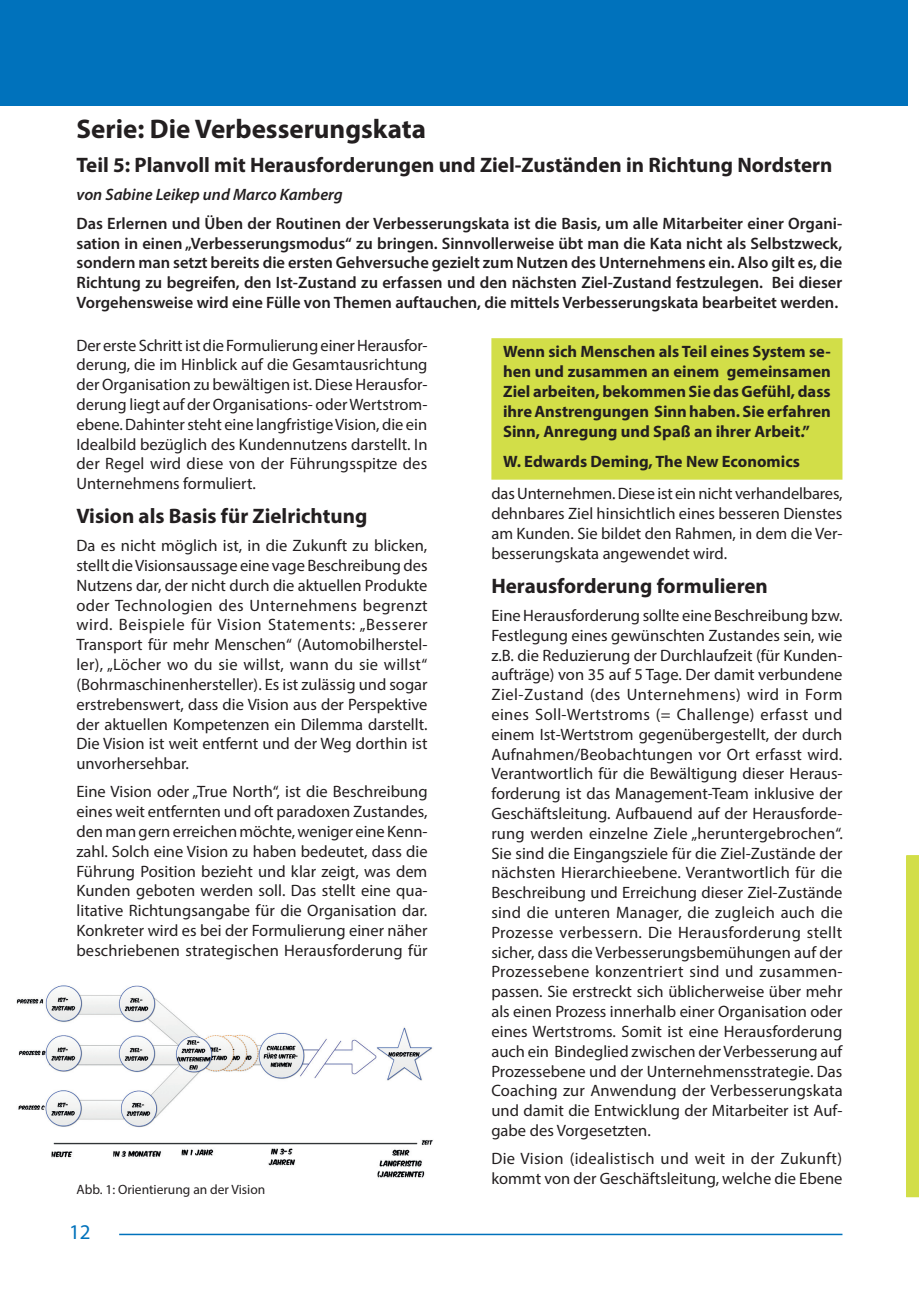
<style>
.page{position:relative;width:919px;height:1289px;background:#fff}
.page>*{position:absolute;margin:0;border:0;box-sizing:border-box;transform-origin:0 0}
.t1{font:700 27px "Myriad Pro";color:#231f20}
.t2{font:700 21px "Myriad Pro";color:#231f20}
.t3{font:21px "Myriad Pro";color:#0072bc}
.t4{font:16.5px/19.8px "Myriad Pro";color:#231f20;text-align:justify}
.t5{font:600 16.5px/19.8px "Myriad Pro";color:#231f20;text-align:justify}
.t6{font:700 16.5px/19.8px "Myriad Pro";color:#231f20;text-align:justify}
.t7{font:italic 600 16.5px "Myriad Pro";color:#231f20}
.t8{font:13.5px "Myriad Pro";color:#231f20}
</style>
<div class="page">
<hr style="left:119px;top:1233px;width:723px;height:2px;background:#0072bc">
<div style="left:906px;top:855px;width:12px;height:342px;background:#d2de48"></div>
<div style="left:0;top:0;width:907px;height:105px;background:#0072bc"></div>
<div style="left:491px;top:338px;width:351px;height:141px;background:#d2de48;border:2px solid #d2de48"></div>
<img style="left:16px;top:985px;width:417px;height:193px">
<p class="t1" style="left:76px;top:112px;width:351px">Serie: Die Verbesserungskata</p>
<p class="t2" style="left:76px;top:151px;width:757px">Teil 5: Planvoll mit Herausforderungen und Ziel-Zuständen in Richtung Nordstern</p>
<p class="t7" style="left:76px;top:184px;width:268px">von Sabine Leikep und Marco Kamberg</p>
<p class="t5" style="left:76px;top:213px;width:767px">Das Erlernen und Üben der Routinen der Verbesserungskata ist die Basis, um alle Mitarbeiter einer Organi&shy;sation in einen „Verbesserungsmodus“ zu bringen. Sinnvollerweise übt man die Kata nicht als Selbstzweck, sondern man setzt bereits die ersten Gehversuche gezielt zum Nutzen des Unternehmens ein. Also gilt es, die Richtung zu begreifen, den Ist-Zustand zu erfassen und den nächsten Ziel-Zustand festzulegen. Bei dieser Vorgehensweise wird eine Fülle von Themen auftauchen, die mittels Verbesserungskata bearbeitet werden.</p>
<p class="t4" style="left:76px;top:335px;width:352px">Der erste Schritt ist die Formulierung einer Herausfor&shy;derung, die im Hinblick auf die Gesamtausrichtung der Organisation zu bewältigen ist. Diese Herausfor&shy;derung liegt auf der Organisations- oder Wertstrom&shy;ebene. Dahinter steht eine langfristige Vision, die ein Idealbild bezüglich des Kundennutzens darstellt. In der Regel wird diese von der Führungsspitze des Unternehmens formuliert.</p>
<p class="t2" style="left:76px;top:502px;width:292px">Vision als Basis für Zielrichtung</p>
<p class="t4" style="left:76px;top:535px;width:352px">Da es nicht möglich ist, in die Zukunft zu blicken, stellt die Visionsaussage eine vage Beschreibung des Nutzens dar, der nicht durch die aktuellen Produkte oder Technologien des Unternehmens begrenzt wird. Beispiele für Vision Statements: „Besserer Transport für mehr Menschen“ (Automobilherstel&shy;ler), „Löcher wo du sie willst, wann du sie willst“ (Bohrmaschinenhersteller). Es ist zulässig und sogar erstrebenswert, dass die Vision aus der Perspektive der aktuellen Kompetenzen ein Dilemma darstellt.<br>Die Vision ist weit entfernt und der Weg dorthin ist unvorhersehbar.</p>
<p class="t4" style="left:76px;top:781px;width:352px">Eine Vision oder „True North“, ist die Beschreibung eines weit entfernten und oft paradoxen Zustandes, den man gern erreichen möchte, weniger eine Kenn&shy;zahl. Solch eine Vision zu haben bedeutet, dass die Führung Position bezieht und klar zeigt, was dem Kunden geboten werden soll. Das stellt eine qua&shy;litative Richtungsangabe für die Organisation dar.<br>Konkreter wird es bei der Formulierung einer näher beschriebenen strategischen Herausforderung für</p>
<p class="t6" style="left:503px;top:341px;width:329px">Wenn sich Menschen als Teil eines System se&shy;hen und zusammen an einem gemeinsamen Ziel arbeiten, bekommen Sie das Gefühl, dass ihre Anstrengungen Sinn haben. Sie erfahren Sinn, Anregung und Spaß an ihrer Arbeit.”</p>
<p class="t6" style="left:503px;top:451px;width:298px">W. Edwards Deming, The New Economics</p>
<p class="t4" style="left:491px;top:484px;width:353px">das Unternehmen. Diese ist ein nicht verhandelbares, dehnbares Ziel hinsichtlich eines besseren Dienstes am Kunden. Sie bildet den Rahmen, in dem die Ver&shy;besserungskata angewendet wird.</p>
<p class="t2" style="left:491px;top:572px;width:278px">Herausforderung formulieren</p>
<p class="t4" style="left:491px;top:605px;width:353px">Eine Herausforderung sollte eine Beschreibung bzw.<br>Festlegung eines gewünschten Zustandes sein, wie z.B. die Reduzierung der Durchlaufzeit (für Kunden&shy;aufträge) von 35 auf 5 Tage. Der damit verbundene Ziel-Zustand (des Unternehmens) wird in Form eines Soll-Wertstroms (= Challenge) erfasst und einem Ist-Wertstrom gegenübergestellt, der durch Aufnahmen/Beobachtungen vor Ort erfasst wird.<br>Verantwortlich für die Bewältigung dieser Heraus&shy;forderung ist das Management-Team inklusive der Geschäftsleitung. Aufbauend auf der Herausforde&shy;rung werden einzelne Ziele „heruntergebrochen“.<br>Sie sind die Eingangsziele für die Ziel-Zustände der nächsten Hierarchieebene. Verantwortlich für die Beschreibung und Erreichung dieser Ziel-Zustände sind die unteren Manager, die zugleich auch die Prozesse verbessern. Die Herausforderung stellt sicher, dass die Verbesserungsbemühungen auf der Prozessebene konzentriert sind und zusammen&shy;passen. Sie erstreckt sich üblicherweise über mehr als einen Prozess innerhalb einer Organisation oder eines Wertstroms. Somit ist eine Herausforderung auch ein Bindeglied zwischen der Verbesserung auf Prozessebene und der Unternehmensstrategie. Das Coaching zur Anwendung der Verbesserungskata und damit die Entwicklung der Mitarbeiter ist Auf&shy;gabe des Vorgesetzten.</p>
<p class="t4" style="left:491px;top:1148px;width:352px">Die Vision (idealistisch und weit in der Zukunft) kommt von der Geschäftsleitung, welche die Ebene</p>
<p class="t8" style="left:76px;top:1181px;width:190px">Abb. 1: Orientierung an der Vision</p>
<p class="t3" style="left:69px;top:1218px;width:23px">12</p>
</div>
